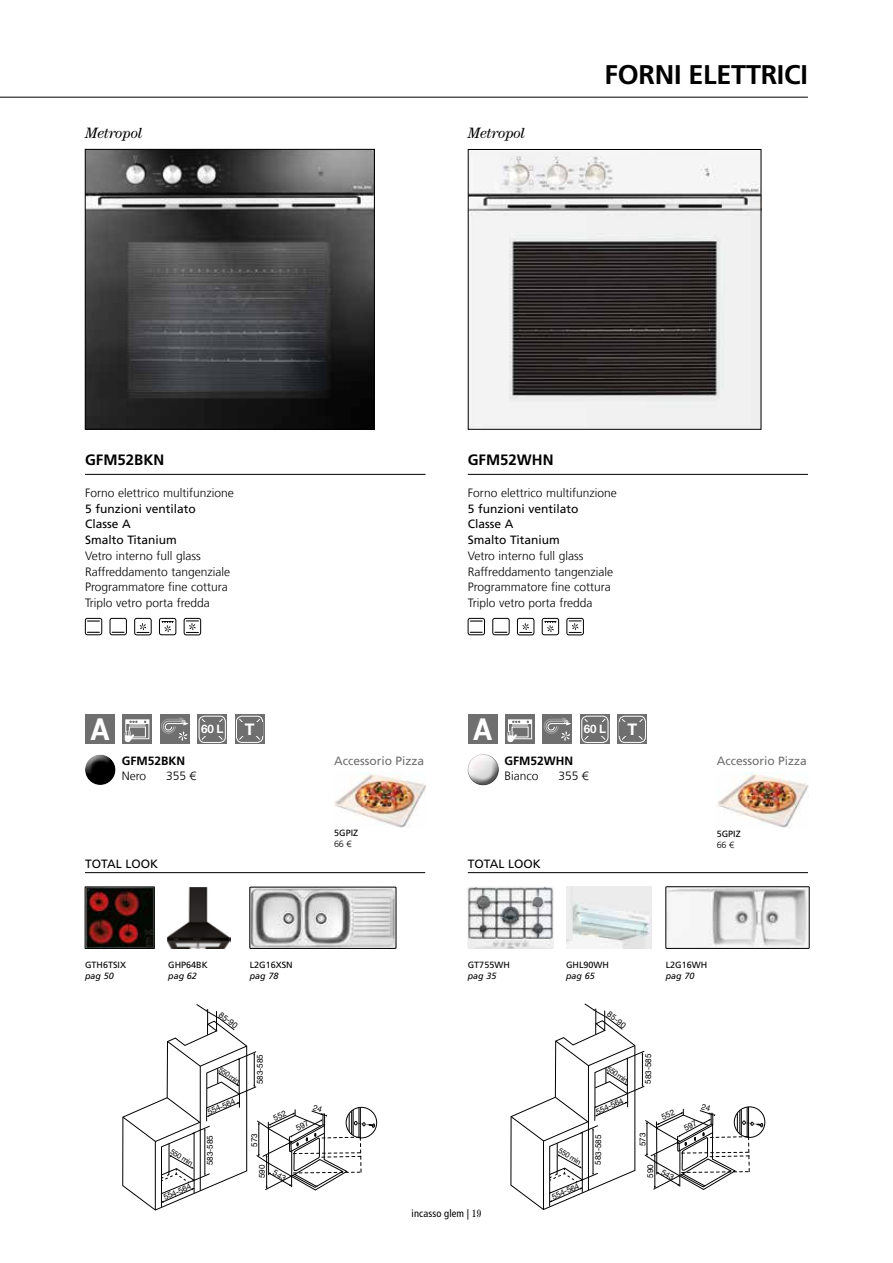
<style>
.page{position:relative;width:893px;height:1263px;background:#fff}
.page>*{position:absolute;margin:0;border:0;box-sizing:border-box;transform-origin:0 0}
.t1{font:700 30px "Helvetica Neue LT Com";color:#fff;scale:.9 1}
.t2{font:700 27px "Frutiger LT Com";letter-spacing:-.01em;color:#000}
.t3{font:700 15.9px "Helvetica Neue LT Com";color:#fff}
.t4{font:700 15px "Frutiger LT Com";color:#000}
.t5{font:italic 15px "Century Std";letter-spacing:-.01em;color:#000}
.t6{font:300 12px/15.8px "Frutiger LT Com";color:#000}
.t7{font:12px/15.8px "Frutiger LT Com";color:#000}
.t8{font:12px "Frutiger LT Com";color:#706f6f}
.t9{font:700 12px "Frutiger LT Com";color:#000}
.t10{font:700 11.7px "Helvetica Neue LT Com";color:#fff}
.t11{font:condensed 10.5px "Frutiger LT Com";letter-spacing:.01em;color:#000}
.t12{font:9px "Frutiger LT Com";color:#000}
.t13{font:italic 9px "Frutiger LT Com";color:#000}
.t14{font:300 9px "Frutiger LT Com";color:#000}
.t15{font:8.1px "Helvetica Neue LT Com";letter-spacing:-.005em;color:#000}
.t16{font:7.35px "Helvetica Neue LT Com";color:#000}
.s1{font-family:"Century Std"}
</style>
<div class="page">
<img style="left:87px;top:151px;width:286px;height:276px">
<div style="left:85px;top:149px;width:290px;height:280px;border:1px solid #000"></div>
<div style="left:346px;top:1107px;width:31px;height:31px;border:1px solid #000;border-radius:50%"></div>
<hr style="left:85px;top:474px;width:341px;height:1px;background:#000">
<img style="left:334px;top:772px;width:92px;height:56px">
<hr style="left:85px;top:872px;width:340px;height:1px;background:#000">
<div style="left:122px;top:714px;width:30px;height:30px;background:#706f6f"></div>
<div style="left:125px;top:719px;width:24px;height:20px;border:1px solid #fff"></div>
<hr style="left:126px;top:720px;width:23px;height:3px;background:#fff">
<svg style="left:125px;top:721px;width:21px;height:21px"></svg>
<div style="left:160px;top:714px;width:30px;height:30px;background:#706f6f"></div>
<svg style="left:161px;top:717px;width:28px;height:24px"></svg>
<svg style="left:183px;top:617px;width:19px;height:19px"></svg>
<svg style="left:134px;top:617px;width:18px;height:19px"></svg>
<svg style="left:159px;top:617px;width:18px;height:19px"></svg>
<svg style="left:109px;top:617px;width:18px;height:19px"></svg>
<svg style="left:84px;top:617px;width:19px;height:19px"></svg>
<div style="left:83px;top:753px;width:33px;height:25px;background:#fff;opacity:.7"></div>
<div style="left:83px;top:759px;width:33px;height:28px;background:#000;opacity:.6"></div>
<svg style="left:235px;top:714px;width:29px;height:30px"></svg>
<svg style="left:238px;top:718px;width:23px;height:23px"></svg>
<div style="left:236px;top:716px;width:27px;height:27px;border:1px solid #fff;border-radius:5px"></div>
<div style="left:237px;top:723px;width:25px;height:13px;background:#706f6f"></div>
<div style="left:85px;top:714px;width:30px;height:30px;background:#706f6f"></div>
<svg style="left:197px;top:714px;width:30px;height:30px"></svg>
<svg style="left:201px;top:718px;width:22px;height:22px"></svg>
<div style="left:199px;top:716px;width:27px;height:27px;border:1px solid #fff;border-radius:5px"></div>
<div style="left:201px;top:723px;width:23px;height:13px;background:#706f6f"></div>
<div style="left:505px;top:714px;width:30px;height:30px;background:#706f6f"></div>
<div style="left:508px;top:719px;width:24px;height:20px;border:1px solid #fff"></div>
<hr style="left:509px;top:720px;width:22px;height:3px;background:#fff">
<svg style="left:507px;top:721px;width:22px;height:21px"></svg>
<div style="left:543px;top:714px;width:29px;height:30px;background:#706f6f"></div>
<svg style="left:543px;top:717px;width:28px;height:24px"></svg>
<svg style="left:566px;top:617px;width:18px;height:19px"></svg>
<svg style="left:517px;top:617px;width:18px;height:19px"></svg>
<svg style="left:541px;top:617px;width:18px;height:19px"></svg>
<svg style="left:492px;top:617px;width:18px;height:19px"></svg>
<svg style="left:467px;top:617px;width:18px;height:19px"></svg>
<svg style="left:617px;top:714px;width:30px;height:30px"></svg>
<svg style="left:621px;top:718px;width:23px;height:23px"></svg>
<div style="left:619px;top:716px;width:27px;height:27px;border:1px solid #fff;border-radius:5px"></div>
<div style="left:620px;top:723px;width:25px;height:13px;background:#706f6f"></div>
<div style="left:468px;top:714px;width:29px;height:30px;background:#706f6f"></div>
<svg style="left:580px;top:714px;width:30px;height:30px"></svg>
<svg style="left:584px;top:718px;width:22px;height:22px"></svg>
<div style="left:581px;top:716px;width:27px;height:27px;border:1px solid #fff;border-radius:5px"></div>
<div style="left:583px;top:723px;width:23px;height:13px;background:#706f6f"></div>
<img style="left:470px;top:151px;width:289px;height:276px">
<div style="left:734px;top:1106px;width:31px;height:32px;border:1px solid #000;border-radius:50%"></div>
<hr style="left:468px;top:474px;width:340px;height:1px;background:#000">
<img style="left:717px;top:773px;width:91px;height:55px">
<img style="left:468px;top:887px;width:85px;height:61px">
<img style="left:566px;top:887px;width:85px;height:61px">
<img style="left:668px;top:889px;width:139px;height:57px">
<div style="left:666px;top:887px;width:143px;height:61px;border:1px solid #000"></div>
<hr style="left:468px;top:872px;width:340px;height:1px;background:#000">
<div style="left:466px;top:753px;width:33px;height:24px;background:#fff;opacity:.7"></div>
<div style="left:466px;top:758px;width:33px;height:29px;background:#000;opacity:.6"></div>
<img style="left:87px;top:889px;width:65px;height:57px">
<div style="left:85px;top:887px;width:69px;height:61px;border:1px solid #000"></div>
<img style="left:167px;top:887px;width:64px;height:61px">
<img style="left:252px;top:889px;width:142px;height:57px">
<div style="left:250px;top:887px;width:146px;height:61px;border:1px solid #000"></div>
<hr style="left:0;top:97px;width:808px;height:1px;background:#000">
<svg style="left:122px;top:1004px;width:253px;height:206px"></svg>
<svg style="left:510px;top:1004px;width:253px;height:206px"></svg>
<p class="t5" style="left:85px;top:124px;width:59px">Metropol</p>
<p class="t4" style="left:85px;top:451px;width:81px">GFM52BKN</p>
<p class="t6" style="left:85px;top:485px;width:150px">Forno elettrico multifunzione</p>
<p class="t7" style="left:85px;top:501px;width:112px">5 funzioni ventilato<br>Classe A<br>Smalto Titanium</p>
<p class="t6" style="left:85px;top:548px;width:147px">Vetro interno full glass<br>Raffreddamento tangenziale<br>Programmatore fine cottura<br>Triplo vetro porta fredda</p>
<p class="t5" style="left:468px;top:124px;width:59px">Metropol</p>
<h2 class="t2" style="left:605px;top:59px;width:205px">FORNI ELETTRICI</h2>
<p class="t4" style="left:468px;top:451px;width:87px">GFM52WHN</p>
<p class="t6" style="left:468px;top:485px;width:150px">Forno elettrico multifunzione</p>
<p class="t7" style="left:468px;top:501px;width:112px">5 funzioni ventilato<br>Classe A<br>Smalto Titanium</p>
<p class="t6" style="left:468px;top:548px;width:147px">Vetro interno full glass<br>Raffreddamento tangenziale<br>Programmatore fine cottura<br>Triplo vetro porta fredda</p>
<h1 class="t1" style="left:91px;top:710px;width:22px">A</h1>
<p class="t10" style="left:201px;top:722px;width:24px">60 L</p>
<h3 class="t3" style="left:245px;top:719px;width:11px">T</h3>
<h1 class="t1" style="left:473px;top:710px;width:22px">A</h1>
<p class="t10" style="left:584px;top:722px;width:24px">60 L</p>
<h3 class="t3" style="left:627px;top:719px;width:11px">T</h3>
<p class="t9" style="left:122px;top:754px;width:65px">GFM52BKN</p>
<p class="t6" style="left:122px;top:768px;width:26px">Nero</p>
<p class="t6" style="left:166px;top:768px;width:32px">355 €</p>
<p class="t7" style="left:85px;top:856px;width:75px">TOTAL LOOK</p>
<p class="t8" style="left:334px;top:754px;width:92px">Accessorio Pizza</p>
<p class="t12" style="left:334px;top:828px;width:26px">5GPIZ</p>
<p class="t14" style="left:334px;top:839px;width:19px">66 €</p>
<p class="t9" style="left:504px;top:754px;width:70px">GFM52WHN</p>
<p class="t6" style="left:504px;top:768px;width:36px">Bianco</p>
<p class="t6" style="left:558px;top:768px;width:32px">355 €</p>
<p class="t7" style="left:468px;top:856px;width:75px">TOTAL LOOK</p>
<p class="t8" style="left:717px;top:754px;width:92px">Accessorio Pizza</p>
<p class="t12" style="left:717px;top:828px;width:26px">5GPIZ</p>
<p class="t14" style="left:717px;top:839px;width:19px">66 €</p>
<p class="t12" style="left:85px;top:960px;width:43px">GTH6TSIX</p>
<p class="t13" style="left:85px;top:970px;width:30px">pag 50</p>
<p class="t12" style="left:168px;top:960px;width:41px">GHP64BK</p>
<p class="t13" style="left:168px;top:970px;width:30px">pag 62</p>
<p class="t12" style="left:250px;top:960px;width:45px">L2G16XSN</p>
<p class="t13" style="left:250px;top:970px;width:30px">pag 78</p>
<p class="t16" style="left:173px;top:1147px;width:26px;rotate:31deg">550 min</p>
<p class="t15" style="left:162px;top:1193px;width:31px;rotate:-24deg">554-564</p>
<p class="t15" style="left:223px;top:1010px;width:23px;rotate:37deg">85-90</p>
<p class="t16" style="left:222px;top:1065px;width:25px;rotate:34deg">550 min</p>
<p class="t15" style="left:206px;top:1108px;width:31px;rotate:-24deg">554-564</p>
<p class="t15" style="left:205px;top:1165px;width:32px;rotate:-90deg">583-585</p>
<p class="t15" style="left:255px;top:1084px;width:32px;rotate:-90deg">583-585</p>
<p class="t15" style="left:249px;top:1147px;width:15px;rotate:-90deg">573</p>
<p class="t15" style="left:257px;top:1178px;width:15px;rotate:-90deg">590</p>
<p class="t12" style="left:468px;top:959px;width:44px">GT755WH</p>
<p class="t13" style="left:468px;top:970px;width:30px">pag 35</p>
<p class="t11" style="left:412px;top:1208px;width:71px">incasso glem | <span class="s1">19</span></p>
<p class="t12" style="left:566px;top:959px;width:45px">GHL90WH</p>
<p class="t13" style="left:566px;top:970px;width:30px">pag 65</p>
<p class="t16" style="left:562px;top:1146px;width:26px;rotate:31deg">550 min</p>
<p class="t15" style="left:550px;top:1192px;width:31px;rotate:-24deg">554-564</p>
<p class="t15" style="left:611px;top:1009px;width:23px;rotate:37deg">85-90</p>
<p class="t16" style="left:610px;top:1064px;width:25px;rotate:34deg">550 min</p>
<p class="t15" style="left:594px;top:1107px;width:31px;rotate:-24deg">554-564</p>
<p class="t15" style="left:593px;top:1165px;width:32px;rotate:-90deg">583-585</p>
<p class="t15" style="left:643px;top:1084px;width:32px;rotate:-90deg">583-585</p>
<p class="t15" style="left:638px;top:1146px;width:15px;rotate:-90deg">573</p>
<p class="t15" style="left:645px;top:1177px;width:15px;rotate:-90deg">590</p>
<p class="t12" style="left:666px;top:959px;width:43px">L2G16WH</p>
<p class="t13" style="left:666px;top:970px;width:30px">pag 70</p>
</div>
